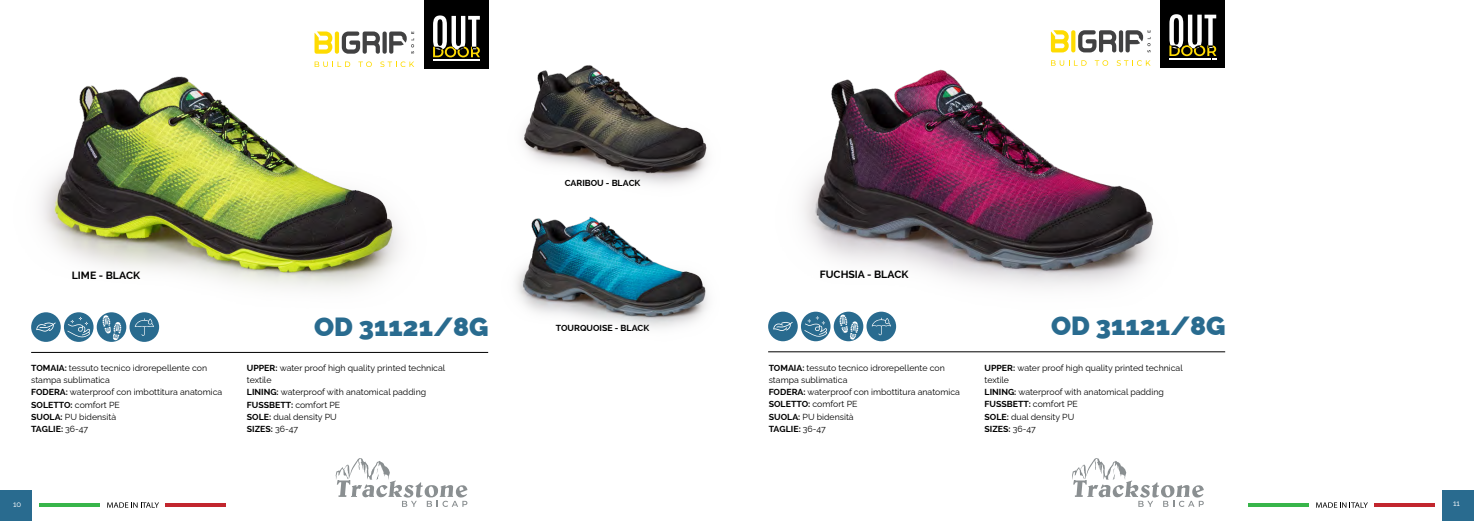
<style>
.page{position:relative;width:1474px;height:521px;background:#fff}
.page>*{position:absolute;margin:0;border:0;box-sizing:border-box;transform-origin:0 0}
.t1{font:900 26.25px "Raleway";color:#296b8f}
.t2{font:700 10.5px "Raleway";color:#000}
.t3{font:8.75px/12.2px "Raleway";color:#000}
.t4{font:700 8.75px "Raleway";color:#000}
.t5{font:7.88px "Raleway";color:#fff}
.s1{font-weight:700}
</style>
<div class="page">
<div style="left:0;top:490px;width:31px;height:31px;background:#296b8f"></div>
<img style="left:522px;top:65px;width:186px;height:120px">
<img style="left:516px;top:217px;width:192px;height:112px">
<img style="left:41px;top:68px;width:436px;height:221px">
<hr style="left:31px;top:352px;width:457px;height:1px;background:#000">
<svg style="left:314px;top:62px;width:36px;height:5px"></svg>
<svg style="left:358px;top:61px;width:14px;height:6px"></svg>
<svg style="left:380px;top:61px;width:34px;height:6px"></svg>
<svg style="left:314px;top:32px;width:100px;height:22px"></svg>
<div style="left:424px;top:0;width:64px;height:68px;background:#000"></div>
<svg style="left:433px;top:15px;width:47px;height:46px"></svg>
<svg style="left:31px;top:312px;width:128px;height:30px"></svg>
<svg style="left:107px;top:502px;width:52px;height:6px"></svg>
<hr style="left:40px;top:503px;width:60px;height:3px;background:#38b54a">
<hr style="left:165px;top:503px;width:60px;height:3px;background:#c2262e">
<svg style="left:335px;top:458px;width:132px;height:49px"></svg>
<img style="left:780px;top:0;width:445px;height:342px">
<hr style="left:768px;top:351px;width:457px;height:1px;background:#000">
<svg style="left:768px;top:312px;width:128px;height:29px"></svg>
<svg style="left:1072px;top:458px;width:131px;height:49px"></svg>
<svg style="left:1316px;top:502px;width:51px;height:6px"></svg>
<hr style="left:1248px;top:503px;width:61px;height:3px;background:#38b54a">
<hr style="left:1373px;top:503px;width:61px;height:3px;background:#c2262e">
<svg style="left:1051px;top:60px;width:35px;height:6px"></svg>
<svg style="left:1094px;top:60px;width:14px;height:6px"></svg>
<svg style="left:1116px;top:60px;width:34px;height:6px"></svg>
<svg style="left:1050px;top:30px;width:100px;height:22px"></svg>
<div style="left:1160px;top:0;width:64px;height:67px;background:#000"></div>
<svg style="left:1169px;top:14px;width:47px;height:45px"></svg>
<div style="left:1442px;top:490px;width:31px;height:31px;background:#296b8f"></div>
<p class="t2" style="left:72px;top:269px;width:70px">LIME - BLACK</p>
<p class="t3" style="left:31px;top:361px;width:193px"><span class="s1">TOMAIA:</span> tessuto tecnico idrorepellente con stampa sublimatica<br><span class="s1">FODERA:</span> waterproof con imbottitura anatomica<br><span class="s1">SOLETTO:</span> comfort PE<br><span class="s1">SUOLA:</span> PU bidensità<br><span class="s1">TAGLIE:</span> 36-47</p>
<h1 class="t1" style="left:314px;top:306px;width:176px">OD 31121/8G</h1>
<p class="t3" style="left:247px;top:361px;width:200px"><span class="s1">UPPER:</span> water proof high quality printed technical textile<br><span class="s1">LINING:</span> waterproof with anatomical padding<br><span class="s1">FUSSBETT:</span> comfort PE<br><span class="s1">SOLE:</span> dual density PU<br><span class="s1">SIZES:</span> 36-47</p>
<p class="t5" style="left:13px;top:498px;width:10px">10</p>
<p class="t4" style="left:565px;top:178px;width:77px">CARIBOU - BLACK</p>
<p class="t4" style="left:556px;top:323px;width:95px">TOURQUOISE - BLACK</p>
<p class="t2" style="left:819px;top:268px;width:90px">FUCHSIA - BLACK</p>
<p class="t3" style="left:768px;top:360px;width:193px"><span class="s1">TOMAIA:</span> tessuto tecnico idrorepellente con stampa sublimatica<br><span class="s1">FODERA:</span> waterproof con imbottitura anatomica<br><span class="s1">SOLETTO:</span> comfort PE<br><span class="s1">SUOLA:</span> PU bidensità<br><span class="s1">TAGLIE:</span> 36-47</p>
<h1 class="t1" style="left:1051px;top:305px;width:176px">OD 31121/8G</h1>
<p class="t3" style="left:984px;top:360px;width:200px"><span class="s1">UPPER:</span> water proof high quality printed technical textile<br><span class="s1">LINING:</span> waterproof with anatomical padding<br><span class="s1">FUSSBETT:</span> comfort PE<br><span class="s1">SOLE:</span> dual density PU<br><span class="s1">SIZES:</span> 36-47</p>
<p class="t5" style="left:1453px;top:497px;width:8px">11</p>
</div>
